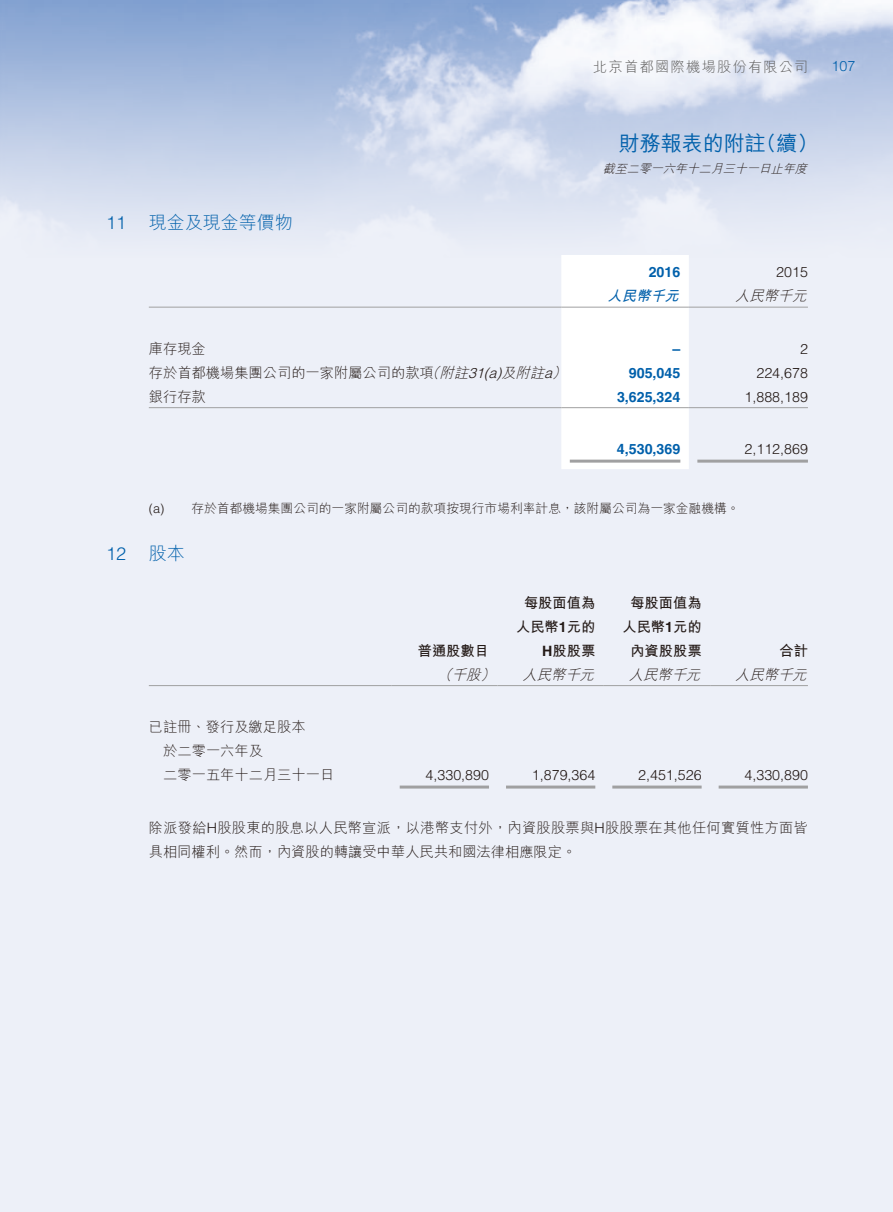
<style>
.page{position:relative;width:893px;height:1212px;background:#edf0f8}
.page>*{position:absolute;margin:0;border:0;box-sizing:border-box;transform-origin:0 0}
.t1{font:500 21px "M Hei HK";color:#0060ab}
.t2{font:300 18px "M Hei HK";color:#0060ab}
.t3{font:300 18px "Helvetica LT Std";color:#0060ab}
.t4{font:300 14.25px/23.2px "M Hei HK";letter-spacing:.02em;color:#231916}
.t5{font:300 14.25px/24px "M Hei HK";color:#231916}
.t6{font:300 14.25px "Helvetica LT Std";color:#231916}
.t7{font:700 14.25px/24px "M Hei HK";color:#231916;text-align:right}
.t8{font:700 14.25px "Helvetica LT Std";color:#0060ab}
.t9{font:italic 300 14.25px "M Hei HK";color:#231916}
.t10{font:300 14.25px "M Hei HK";letter-spacing:.09em;color:#595857}
.t11{font:italic 700 14.25px "M Hei HK";color:#0060ab}
.t12{font:300 14.25px "Helvetica LT Std";color:#0060ab}
.t13{font:300 12.75px "M Hei HK";color:#231916}
.t14{font:italic 300 12px "M Hei HK";color:#231916}
.s1{font-style:italic}
.s2{font-family:"Helvetica LT Std";font-style:italic}
.s3{font-family:"Helvetica LT Std"}
</style>
<div class="page">
<img style="left:0;top:0;width:893px;height:227px">
<div style="left:561px;top:255px;width:128px;height:214px;background:#fff"></div>
<hr style="left:149px;top:307px;width:412px;height:1px;background:#a0a0a1">
<hr style="left:561px;top:307px;width:128px;height:1px;background:#a0a0a1">
<hr style="left:689px;top:307px;width:119px;height:1px;background:#a0a0a1">
<hr style="left:149px;top:407px;width:412px;height:1px;background:#a0a0a1">
<hr style="left:561px;top:407px;width:128px;height:1px;background:#a0a0a1">
<hr style="left:689px;top:407px;width:119px;height:1px;background:#a0a0a1">
<hr style="left:570px;top:460px;width:110px;height:3px;background:#a0a0a1">
<hr style="left:697px;top:460px;width:111px;height:3px;background:#a0a0a1">
<hr style="left:149px;top:685px;width:242px;height:1px;background:#a0a0a1">
<hr style="left:391px;top:685px;width:106px;height:1px;background:#a0a0a1">
<hr style="left:497px;top:685px;width:107px;height:1px;background:#a0a0a1">
<hr style="left:604px;top:685px;width:106px;height:1px;background:#a0a0a1">
<hr style="left:710px;top:685px;width:98px;height:1px;background:#a0a0a1">
<hr style="left:400px;top:785px;width:89px;height:3px;background:#a0a0a1">
<hr style="left:506px;top:785px;width:89px;height:3px;background:#a0a0a1">
<hr style="left:612px;top:785px;width:90px;height:3px;background:#a0a0a1">
<hr style="left:719px;top:785px;width:89px;height:3px;background:#a0a0a1">
<p class="t10" style="left:593px;top:60px;width:216px">北京首都國際機場股份有限公司</p>
<p class="t12" style="left:831px;top:57px;width:26px">107</p>
<h1 class="t1" style="left:619px;top:128px;width:201px">財務報表的附註（續）</h1>
<p class="t3" style="left:106px;top:211px;width:22px">11</p>
<p class="t2" style="left:149px;top:213px;width:145px">現金及現金等價物</p>
<p class="t14" style="left:603px;top:162px;width:209px">截至二零一六年十二月三十一日止年度</p>
<p class="t8" style="left:649px;top:263px;width:33px">2016</p>
<p class="t6" style="left:776px;top:263px;width:33px">2015</p>
<p class="t11" style="left:608px;top:286px;width:78px">人民幣千元</p>
<p class="t9" style="left:735px;top:289px;width:77px">人民幣千元</p>
<p class="t5" style="left:149px;top:336px;width:58px">庫存現金</p>
<p class="t8" style="left:672px;top:340px;width:9px">–</p>
<p class="t6" style="left:800px;top:340px;width:9px">2</p>
<p class="t5" style="left:149px;top:360px;width:423px">存於首都機場集團公司的一家附屬公司的款項<span class="s1">（附註</span><span class="s2">31(a)</span><span class="s1">及附註</span><span class="s2">a</span><span class="s1">）</span></p>
<p class="t8" style="left:629px;top:364px;width:53px">905,045</p>
<p class="t6" style="left:756px;top:364px;width:53px">224,678</p>
<p class="t5" style="left:149px;top:384px;width:58px">銀行存款</p>
<p class="t8" style="left:617px;top:388px;width:65px">3,625,324</p>
<p class="t6" style="left:745px;top:388px;width:65px">1,888,189</p>
<p class="t8" style="left:617px;top:440px;width:65px">4,530,369</p>
<p class="t6" style="left:744px;top:440px;width:65px">2,112,869</p>
<p class="t13" style="left:149px;top:501px;width:592px"><span class="s3">(a)</span> 存於首都機場集團公司的一家附屬公司的款項按現行市場利率計息，該附屬公司為一家金融機構。</p>
<p class="t3" style="left:106px;top:542px;width:22px">12</p>
<p class="t2" style="left:149px;top:544px;width:37px">股本</p>
<p class="t7" style="left:418px;top:637px;width:73px">普通股數目</p>
<p class="t7" style="left:516px;top:589px;width:81px">每股面值為人民幣<span class="s3">1</span>元的<br><span class="s3">H</span>股股票</p>
<p class="t7" style="left:622px;top:589px;width:81px;text-align:center">每股面值為人民幣<span class="s3">1</span>元的內資股股票</p>
<p class="t7" style="left:779px;top:637px;width:30px">合計</p>
<p class="t9" style="left:438px;top:667px;width:62px">（千股）</p>
<p class="t9" style="left:523px;top:667px;width:77px">人民幣千元</p>
<p class="t9" style="left:629px;top:667px;width:77px">人民幣千元</p>
<p class="t9" style="left:735px;top:667px;width:77px">人民幣千元</p>
<p class="t5" style="left:163px;top:715px;width:172px;text-indent:-14px">已註冊、發行及繳足股本<br>於二零一六年及<br>二零一五年十二月三十一日</p>
<p class="t6" style="left:426px;top:766px;width:65px">4,330,890</p>
<p class="t6" style="left:532px;top:766px;width:65px">1,879,364</p>
<p class="t6" style="left:638px;top:766px;width:65px">2,451,526</p>
<p class="t6" style="left:745px;top:766px;width:65px">4,330,890</p>
<p class="t4" style="left:149px;top:816px;width:661px">除派發給<span class="s3">H</span>股股東的股息以人民幣宣派，以港幣支付外，內資股股票與<span class="s3">H</span>股股票在其他任何實質性方面皆具相同權利。然而，內資股的轉讓受中華人民共和國法律相應限定。</p>
</div>
